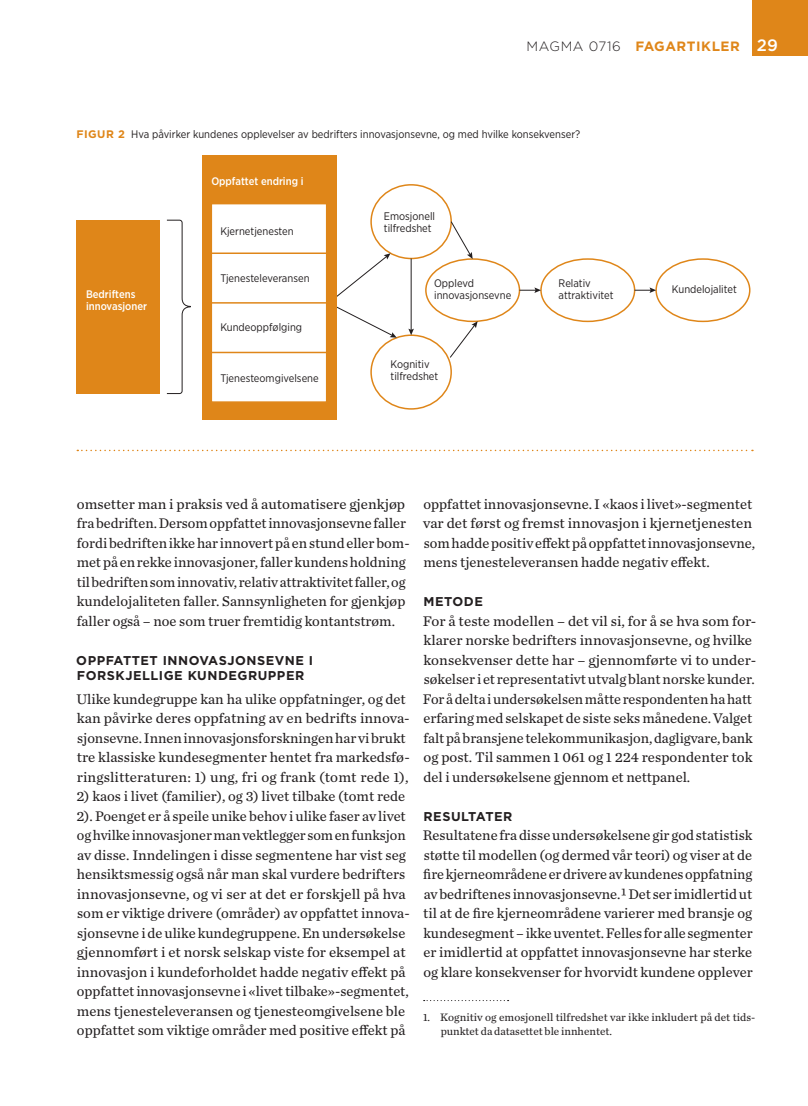
<style>
.page{position:relative;width:808px;height:1106px;background:#fff}
.page>*{position:absolute;margin:0;border:0;box-sizing:border-box;transform-origin:0 0}
.b1af-_f{font:14.55px/19.5px "Chronicle Text G2";color:#231f20}
.b1a_f{font:14.55px/19.5px "Chronicle Text G2";color:#231f20}
.t1{font:700 13.5px "Gotham";letter-spacing:.04em;color:#df8619}
.m1t_t{font:700 12.75px/15.8px "Gotham";letter-spacing:.04em;color:#231f20}
.fn1l_f{font:11.25px/14.2px "Chronicle Text G2";letter-spacing:.005em;color:#231f20}
.fig1_f_m1t_t{font:10.95px/12px "Gotham Narrow";color:#231f20}
.t2{font:500 10.95px/12px "Gotham Narrow";color:#fff}
.s1{font-weight:300;color:#231f20}
.s2{font-weight:500;font-size:16.5px;color:#fff}
.s3{font-family:"Gotham";font-weight:700;color:#df8619}
</style>
<div class="page">
<div style="left:753px;top:0;width:55px;height:55px;background:#df8619"></div>
<svg style="left:424px;top:1000px;width:85px;height:1px"></svg>
<svg style="left:77px;top:450px;width:676px;height:1px"></svg>
<div style="left:77px;top:220px;width:83px;height:173px;background:#df8619"></div>
<div style="left:202px;top:155px;width:134px;height:265px;background:#df8619"></div>
<div style="left:211px;top:203px;width:116px;height:200px;background:#fff;border:2px solid #df8619"></div>
<svg style="left:336px;top:183px;width:414px;height:227px"></svg>
<hr style="left:211px;top:252px;width:116px;height:2px;background:#df8619">
<hr style="left:211px;top:302px;width:116px;height:1px;background:#df8619">
<hr style="left:211px;top:352px;width:116px;height:1px;background:#df8619">
<svg style="left:166px;top:219px;width:25px;height:175px"></svg>
<p class="t1" style="left:527px;top:37px;width:253px"><span class="s1">MAGMA 0716</span> FAGARTIKLER <span class="s2">29</span></p>
<p class="fig1_f_m1t_t" style="left:77px;top:128px;width:505px"><span class="s3">FIGUR 2</span> Hva påvirker kundenes opplevelser av bedrifters innovasjonsevne, og med hvilke konsekvenser?</p>
<p class="t2" style="left:211px;top:175px;width:94px">Oppfattet endring i</p>
<p class="t2" style="left:86px;top:288px;width:63px">Bedriftens innovasjoner</p>
<p class="fig1_f_m1t_t" style="left:220px;top:225px;width:75px">Kjernetjenesten</p>
<p class="fig1_f_m1t_t" style="left:220px;top:272px;width:91px">Tjenesteleveransen</p>
<p class="fig1_f_m1t_t" style="left:220px;top:321px;width:83px">Kundeoppfølging</p>
<p class="fig1_f_m1t_t" style="left:220px;top:372px;width:100px">Tjenesteomgivelsene</p>
<p class="fig1_f_m1t_t" style="left:384px;top:210px;width:53px">Emosjonell tilfredshet</p>
<p class="fig1_f_m1t_t" style="left:434px;top:277px;width:79px">Opplevd innovasjonsevne</p>
<p class="fig1_f_m1t_t" style="left:559px;top:277px;width:56px">Relativ attraktivitet</p>
<p class="fig1_f_m1t_t" style="left:672px;top:283px;width:66px">Kundelojalitet</p>
<p class="fig1_f_m1t_t" style="left:391px;top:357px;width:49px">Kognitiv tilfredshet</p>
<p class="b1a_f" style="left:77px;top:493px;width:334px">omsetter man i praksis ved å automatisere gjenkjøp fra bedriften. Dersom oppfattet innovasjonsevne faller fordi bedriften ikke har innovert på en stund eller bom&shy;met på en rekke innovasjoner, faller kundens holdning til bedriften som innovativ, relativ attraktivitet faller, og kundelojaliteten faller. Sannsynligheten for gjenkjøp faller også – noe som truer fremtidig kontantstrøm.</p>
<p class="m1t_t" style="left:76px;top:652px;width:238px">OPPFATTET INNOVASJONSEVNE I<br>FORSKJELLIGE KUNDEGRUPPER</p>
<p class="b1af-_f" style="left:76px;top:688px;width:335px">Ulike kundegruppe kan ha ulike oppfatninger, og det kan påvirke deres oppfatning av en bedrifts innova&shy;sjonsevne. Innen innovasjonsforskningen har vi brukt tre klassiske kundesegmenter hentet fra markedsfø&shy;ringslitteraturen: 1) ung, fri og frank (tomt rede 1),</p>
<p class="b1af-_f" style="left:76px;top:786px;width:335px">2) kaos i livet (familier), og 3) livet tilbake (tomt rede 2). Poenget er å speile unike behov i ulike faser av livet og hvilke innovasjoner man vektlegger som en funksjon av disse. Inndelingen i disse segmentene har vist seg hensiktsmessig også når man skal vurdere bedrifters innovasjonsevne, og vi ser at det er forskjell på hva som er viktige drivere (områder) av oppfattet innova&shy;sjonsevne i de ulike kundegruppene. En undersøkelse gjennomført i et norsk selskap viste for eksempel at innovasjon i kundeforholdet hadde negativ effekt på oppfattet innovasjonsevne i «livet tilbake»-segmentet, mens tjenesteleveransen og tjenesteomgivelsene ble oppfattet som viktige områder med positive effekt på</p>
<p class="b1af-_f" style="left:423px;top:493px;width:333px">oppfattet innovasjonsevne. I «kaos i livet»-segmentet var det først og fremst innovasjon i kjernetjenesten som hadde positiv effekt på oppfattet innovasjonsevne, mens tjenesteleveransen hadde negativ effekt.</p>
<p class="m1t_t" style="left:423px;top:593px;width:61px">METODE</p>
<p class="b1af-_f" style="left:423px;top:610px;width:335px">For å teste modellen – det vil si, for å se hva som for&shy;klarer norske bedrifters innovasjonsevne, og hvilke konsekvenser dette har – gjennomførte vi to under&shy;søkelser i et representativt utvalg blant norske kunder.<br>For å delta i undersøkelsen måtte respondenten ha hatt erfaring med selskapet de siste seks månedene. Valget falt på bransjene telekommunikasjon, dagligvare, bank og post. Til sammen 1 061 og 1 224 respondenter tok del i undersøkelsene gjennom et nettpanel.</p>
<p class="m1t_t" style="left:423px;top:808px;width:90px">RESULTATER</p>
<p class="b1af-_f" style="left:423px;top:825px;width:331px;text-align:justify">Resultatene fra disse undersøkelsene gir god statistisk støtte til modellen (og dermed vår teori) og viser at de fire kjerneområdene er drivere av kundenes oppfatning av bedriftenes innovasjonsevne.1 Det ser imidlertid ut til at de fire kjerneområdene varierer med bransje og kundesegment – ikke uventet. Felles for alle segmenter er imidlertid at oppfattet innovasjonsevne har sterke og klare konsekvenser for hvorvidt kundene opplever</p>
<p class="fn1l_f" style="left:441px;top:1009px;width:316px;text-indent:-18px">1. Kognitiv og emosjonell tilfredshet var ikke inkludert på det tids&shy;punktet da datasettet ble innhentet.</p>
</div>
